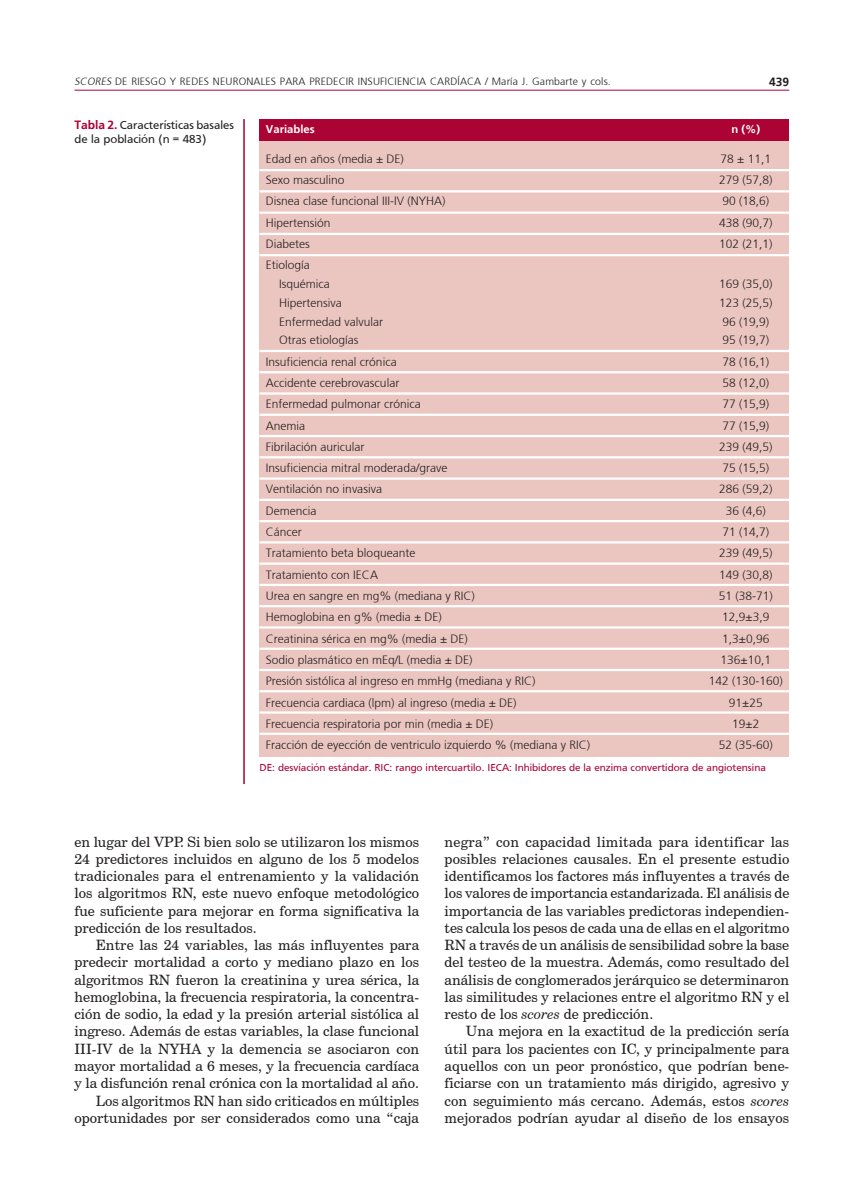
<style>
.page{position:relative;width:851px;height:1191px;background:#fff}
.page>*{position:absolute;margin:0;border:0;box-sizing:border-box;transform-origin:0 0}
.texto{font:14.25px/17.2px "Century Schoolbook BT";color:#231f20;text-align:justify}
.texto1{font:14.25px/17.2px "Century Schoolbook BT";color:#231f20;text-align:justify}
.tabla{font:300 12px "Frutiger";color:#231f20}
.tabla_tit{font:12px/14.4px "Frutiger";letter-spacing:-.005em;color:#231f20}
.t1{font:700 12px "Frutiger";color:#231f20}
.tabla_cab_blanco{font:700 11.25px "Frutiger";color:#fff}
.tabla_pie{font:10.5px "Frutiger";color:#ab0333}
.t2{font:300 10.5px "Frutiger";letter-spacing:.015em;color:#231f20}
.s1{font-style:italic}
.s2{font-weight:700;color:#ab0333}
</style>
<div class="page">
<hr style="left:74px;top:90px;width:715px;height:1px;background:#ab0333">
<div style="left:259px;top:140px;width:530px;height:617px;background:#ebc6c1"></div>
<div style="left:259px;top:119px;width:530px;height:21px;background:#ab0333"></div>
<hr style="left:259px;top:169px;width:530px;height:2px;background:#fff">
<hr style="left:259px;top:190px;width:530px;height:2px;background:#fff">
<hr style="left:259px;top:211px;width:530px;height:3px;background:#fff">
<hr style="left:259px;top:233px;width:530px;height:2px;background:#fff">
<hr style="left:259px;top:254px;width:530px;height:2px;background:#fff">
<hr style="left:259px;top:350px;width:530px;height:2px;background:#fff">
<hr style="left:259px;top:371px;width:530px;height:2px;background:#fff">
<hr style="left:259px;top:392px;width:530px;height:2px;background:#fff">
<hr style="left:259px;top:414px;width:530px;height:2px;background:#fff">
<hr style="left:259px;top:435px;width:530px;height:2px;background:#fff">
<hr style="left:259px;top:456px;width:530px;height:2px;background:#fff">
<hr style="left:259px;top:477px;width:530px;height:3px;background:#fff">
<hr style="left:259px;top:499px;width:530px;height:2px;background:#fff">
<hr style="left:259px;top:520px;width:530px;height:2px;background:#fff">
<hr style="left:259px;top:541px;width:530px;height:2px;background:#fff">
<hr style="left:259px;top:562px;width:530px;height:3px;background:#fff">
<hr style="left:259px;top:584px;width:530px;height:2px;background:#fff">
<hr style="left:259px;top:605px;width:530px;height:2px;background:#fff">
<hr style="left:259px;top:626px;width:530px;height:2px;background:#fff">
<hr style="left:259px;top:647px;width:530px;height:3px;background:#fff">
<hr style="left:259px;top:669px;width:530px;height:2px;background:#fff">
<hr style="left:259px;top:690px;width:530px;height:2px;background:#fff">
<hr style="left:259px;top:711px;width:530px;height:2px;background:#fff">
<hr style="left:259px;top:732px;width:530px;height:3px;background:#fff">
<hr style="left:243px;top:119px;width:2px;height:665px;background:#ab0333">
<p class="t2" style="left:74px;top:76px;width:538px"><span class="s1">SCORES</span> DE RIESGO Y REDES NEURONALES PARA PREDECIR INSUFICIENCIA CARDÍACA / María J. Gambarte y cols.</p>
<p class="t1" style="left:769px;top:75px;width:22px">439</p>
<p class="tabla_tit" style="left:74px;top:118px;width:161px"><span class="s2">Tabla 2.</span> Características basales de la población (n = 483)</p>
<p class="tabla_cab_blanco" style="left:266px;top:122px;width:50px">Variables</p>
<p class="tabla_cab_blanco" style="left:731px;top:122px;width:30px">n (%)</p>
<p class="tabla" style="left:266px;top:152px;width:139px">Edad en años (media ± DE)</p>
<p class="tabla" style="left:720px;top:152px;width:52px">78 ± 11,1</p>
<p class="tabla" style="left:266px;top:173px;width:80px">Sexo masculino</p>
<p class="tabla" style="left:719px;top:173px;width:55px">279 (57,8)</p>
<p class="tabla" style="left:266px;top:194px;width:181px">Disnea clase funcional III-IV (NYHA)</p>
<p class="tabla" style="left:722px;top:194px;width:48px">90 (18,6)</p>
<p class="tabla" style="left:266px;top:216px;width:66px">Hipertensión</p>
<p class="tabla" style="left:719px;top:216px;width:55px">438 (90,7)</p>
<p class="tabla" style="left:266px;top:237px;width:46px">Diabetes</p>
<p class="tabla" style="left:719px;top:237px;width:55px">102 (21,1)</p>
<p class="tabla" style="left:266px;top:258px;width:46px">Etiología</p>
<p class="tabla" style="left:279px;top:277px;width:52px">Isquémica</p>
<p class="tabla" style="left:719px;top:277px;width:55px">169 (35,0)</p>
<p class="tabla" style="left:279px;top:296px;width:64px">Hipertensiva</p>
<p class="tabla" style="left:719px;top:296px;width:55px">123 (25,5)</p>
<p class="tabla" style="left:279px;top:315px;width:105px">Enfermedad valvular</p>
<p class="tabla" style="left:722px;top:315px;width:48px">96 (19,9)</p>
<p class="tabla" style="left:279px;top:333px;width:81px">Otras etiologías</p>
<p class="tabla" style="left:722px;top:333px;width:48px">95 (19,7)</p>
<p class="tabla" style="left:266px;top:355px;width:132px">Insuficiencia renal crónica</p>
<p class="tabla" style="left:722px;top:355px;width:48px">78 (16,1)</p>
<p class="tabla" style="left:266px;top:376px;width:135px">Accidente cerebrovascular</p>
<p class="tabla" style="left:722px;top:376px;width:48px">58 (12,0)</p>
<p class="tabla" style="left:266px;top:397px;width:156px">Enfermedad pulmonar crónica</p>
<p class="tabla" style="left:722px;top:397px;width:48px">77 (15,9)</p>
<p class="tabla" style="left:266px;top:418px;width:41px">Anemia</p>
<p class="tabla" style="left:722px;top:418px;width:48px">77 (15,9)</p>
<p class="tabla" style="left:266px;top:440px;width:100px">Fibrilación auricular</p>
<p class="tabla" style="left:719px;top:440px;width:55px">239 (49,5)</p>
<p class="tabla" style="left:266px;top:461px;width:183px">Insuficiencia mitral moderada/grave</p>
<p class="tabla" style="left:722px;top:461px;width:48px">75 (15,5)</p>
<p class="tabla" style="left:266px;top:482px;width:118px">Ventilación no invasiva</p>
<p class="tabla" style="left:719px;top:482px;width:55px">286 (59,2)</p>
<p class="tabla" style="left:266px;top:504px;width:52px">Demencia</p>
<p class="tabla" style="left:725px;top:504px;width:42px">36 (4,6)</p>
<p class="tabla" style="left:266px;top:525px;width:37px">Cáncer</p>
<p class="tabla" style="left:722px;top:525px;width:48px">71 (14,7)</p>
<p class="tabla" style="left:266px;top:546px;width:151px">Tratamiento beta bloqueante</p>
<p class="tabla" style="left:719px;top:546px;width:55px">239 (49,5)</p>
<p class="tabla" style="left:266px;top:568px;width:114px">Tratamiento con IECA</p>
<p class="tabla" style="left:719px;top:568px;width:55px">149 (30,8)</p>
<p class="tabla" style="left:266px;top:589px;width:210px">Urea en sangre en mg% (mediana y RIC)</p>
<p class="tabla" style="left:718px;top:589px;width:56px">51 (38-71)</p>
<p class="tabla" style="left:266px;top:610px;width:177px">Hemoglobina en g% (media ± DE)</p>
<p class="tabla" style="left:722px;top:610px;width:49px">12,9±3,9</p>
<p class="tabla" style="left:266px;top:631px;width:203px">Creatinina sérica en mg% (media ± DE)</p>
<p class="tabla" style="left:722px;top:631px;width:49px">1,3±0,96</p>
<p class="tabla" style="left:266px;top:653px;width:208px">Sodio plasmático en mEq/L (media ± DE)</p>
<p class="tabla" style="left:720px;top:653px;width:52px">136±10,1</p>
<p class="tabla" style="left:266px;top:674px;width:271px">Presión sistólica al ingreso en mmHg (mediana y RIC)</p>
<p class="tabla" style="left:708px;top:674px;width:76px">142 (130-160)</p>
<p class="tabla" style="left:266px;top:695px;width:252px">Frecuencia cardiaca (lpm) al ingreso (media ± DE)</p>
<p class="tabla" style="left:728px;top:695px;width:35px">91±25</p>
<p class="tabla" style="left:266px;top:717px;width:229px">Frecuencia respiratoria por min (media ± DE)</p>
<p class="tabla" style="left:732px;top:717px;width:29px">19±2</p>
<p class="tabla" style="left:266px;top:738px;width:326px">Fracción de eyección de ventriculo izquierdo % (mediana y RIC)</p>
<p class="tabla" style="left:718px;top:738px;width:56px">52 (35-60)</p>
<p class="tabla_pie" style="left:259px;top:761px;width:508px">DE: desvíación estándar. RIC: rango intercuartilo. IECA: Inhibidores de la enzima convertidora de angiotensina</p>
<p class="texto1" style="left:74px;top:832px;width:346px">en lugar del VPP. Si bien solo se utilizaron los mismos 24 predictores incluidos en alguno de los 5 modelos tradicionales para el entrenamiento y la validación los algoritmos RN, este nuevo enfoque metodológico fue suficiente para mejorar en forma significativa la predicción de los resultados.</p>
<p class="texto" style="left:74px;top:936px;width:346px;text-indent:21px">Entre las 24 variables, las más influyentes para predecir mortalidad a corto y mediano plazo en los algoritmos RN fueron la creatinina y urea sérica, la hemoglobina, la frecuencia respiratoria, la concentra&shy;ción de sodio, la edad y la presión arterial sistólica al ingreso. Además de estas variables, la clase funcional III-IV de la NYHA y la demencia se asociaron con mayor mortalidad a 6 meses, y la frecuencia cardíaca y la disfunción renal crónica con la mortalidad al año.</p>
<p class="texto" style="left:74px;top:1091px;width:346px;text-align:right">Los algoritmos RN han sido criticados en múltiples oportunidades por ser considerados como una “caja</p>
<p class="texto" style="left:444px;top:832px;width:346px">negra” con capacidad limitada para identificar las posibles relaciones causales. En el presente estudio identificamos los factores más influyentes a través de los valores de importancia estandarizada. El análisis de importancia de las variables predictoras independien&shy;tes calcula los pesos de cada una de ellas en el algoritmo RN a través de un análisis de sensibilidad sobre la base del testeo de la muestra. Además, como resultado del análisis de conglomerados jerárquico se determinaron las similitudes y relaciones entre el algoritmo RN y el resto de los <span class="s1">scores</span> de predicción.</p>
<p class="texto" style="left:444px;top:1022px;width:346px;text-indent:21px">Una mejora en la exactitud de la predicción sería útil para los pacientes con IC, y principalmente para aquellos con un peor pronóstico, que podrían bene&shy;ficiarse con un tratamiento más dirigido, agresivo y con seguimiento más cercano. Además, estos <span class="s1">scores </span>mejorados podrían ayudar al diseño de los ensayos</p>
</div>
